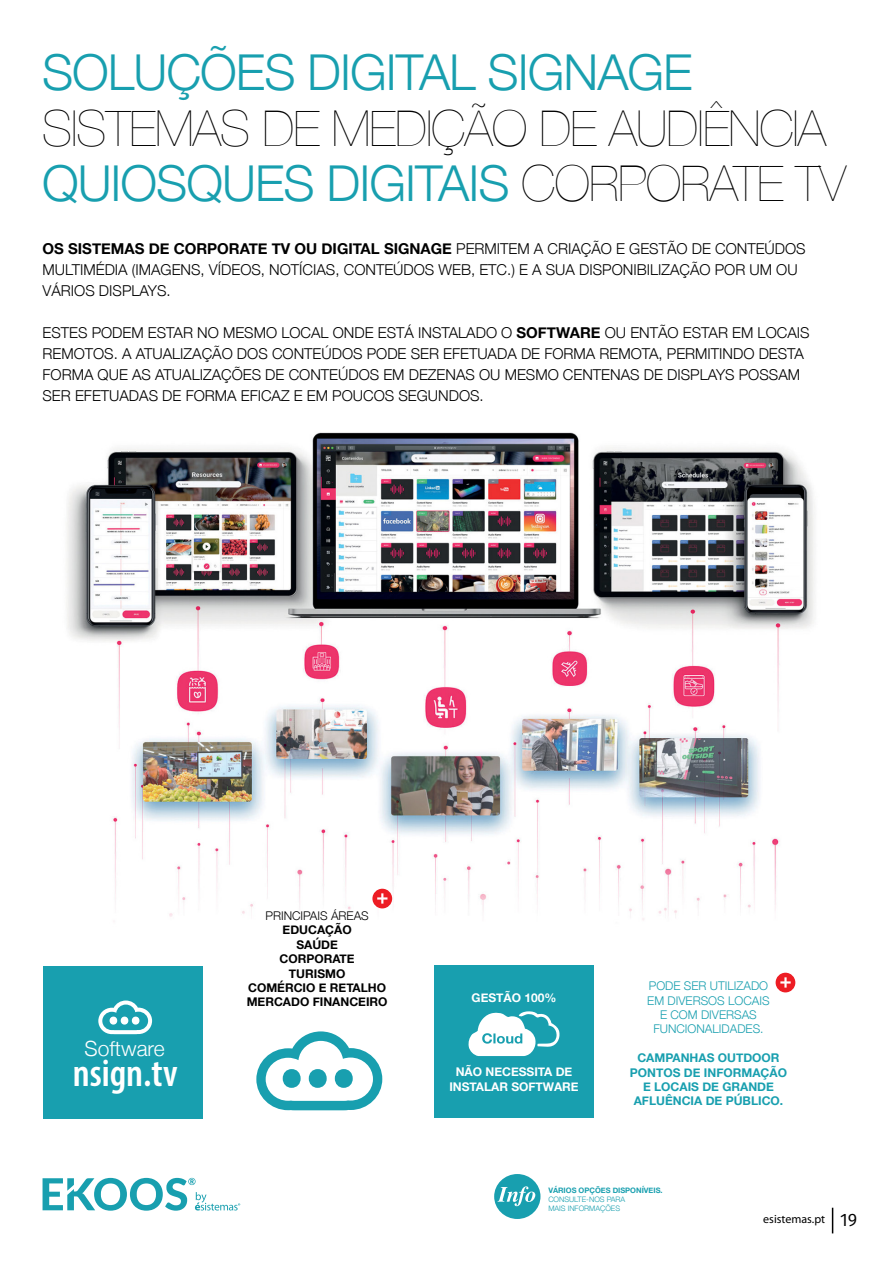
<style>
.page{position:relative;width:893px;height:1263px;background:#fff}
.page>*{position:absolute;margin:0;border:0;box-sizing:border-box;transform-origin:0 0}
.t1{font:200 49.5px/55.5px "Helvetica Neue";letter-spacing:-.02em;color:#000}
.t2{font:300 49.5px "Helvetica Neue";letter-spacing:-.02em;color:#189faf}
.t3{font:600 condensed 39px "Myriad Pro";color:#fff}
.t4{font:300 21px "Helvetica Neue";color:#fff}
.t5{font:300 15px/21px "Helvetica Neue";color:#000}
.t6{font:700 12px/14.4px "Helvetica Neue";color:#189faf;text-align:center}
.t7{font:700 12px/14.4px "Helvetica Neue";color:#000;text-align:center}
.t8{font:300 12px/14.4px "Helvetica Neue";color:#189faf;text-align:center}
.t9{font:700 12px/15px "Helvetica Neue";color:#fff;text-align:center}
.t10{font:300 12px "Helvetica Neue";color:#000}
.t11{font:12px "Myriad Pro";color:#000}
.t12{font:300 7.5px/9px "Helvetica Neue";color:#189faf}
.t13{font:700 7.5px "Helvetica Neue";color:#189faf}
.s1{font-weight:300;color:#189faf}
.s2{font-weight:700}
.s3{font-family:"Fira Sans";font-size:18px}
</style>
<div class="page">
<svg style="left:832px;top:1208px;width:1px;height:25px"></svg>
<div style="left:43px;top:966px;width:160px;height:152px;background:#189faf"></div>
<div style="left:434px;top:966px;width:160px;height:152px;background:#189faf"></div>
<div style="left:776px;top:973px;width:19px;height:19px;background:#ed1d24;border-radius:50%"></div>
<svg style="left:780px;top:977px;width:11px;height:10px"></svg>
<svg style="left:494px;top:1174px;width:46px;height:45px"></svg>
<svg style="left:43px;top:1178px;width:197px;height:33px"></svg>
<svg style="left:468px;top:1011px;width:92px;height:45px"></svg>
<svg style="left:98px;top:1000px;width:54px;height:34px"></svg>
<div style="left:110px;top:1016px;width:7px;height:8px;background:#fff;border-radius:50%"></div>
<div style="left:121px;top:1016px;width:7px;height:8px;background:#fff;border-radius:50%"></div>
<div style="left:132px;top:1016px;width:7px;height:8px;background:#fff;border-radius:50%"></div>
<svg style="left:256px;top:1031px;width:126px;height:79px"></svg>
<div style="left:283px;top:1069px;width:18px;height:19px;background:#189faf;border-radius:50%"></div>
<div style="left:309px;top:1069px;width:18px;height:19px;background:#189faf;border-radius:50%"></div>
<div style="left:335px;top:1069px;width:18px;height:19px;background:#189faf;border-radius:50%"></div>
<img style="left:66px;top:432px;width:749px;height:488px">
<div style="left:372px;top:889px;width:20px;height:19px;background:#ed1d24;border-radius:50%"></div>
<svg style="left:377px;top:893px;width:10px;height:11px"></svg>
<h1 class="t2" style="left:42px;top:33px;width:652px">SOLUÇÕES DIGITAL SIGNAGE</h1>
<h1 class="t1" style="left:42px;top:99px;width:805px">SISTEMAS DE MEDIÇÃO DE AUDIÊNCIA<br><span class="s1">QUIOSQUES DIGITAIS</span> CORPORATE TV</h1>
<p class="t5" style="left:43px;top:237px;width:765px"><span class="s2">OS SISTEMAS DE CORPORATE TV OU DIGITAL SIGNAGE</span> PERMITEM A CRIAÇÃO E GESTÃO DE CONTEÚDOS<br>MULTIMÉDIA (IMAGENS, VÍDEOS, NOTÍCIAS, CONTEÚDOS WEB, ETC.) E A SUA DISPONIBILIZAÇÃO POR UM OU<br>VÁRIOS DISPLAYS.</p>
<p class="t5" style="left:43px;top:321px;width:768px">ESTES PODEM ESTAR NO MESMO LOCAL ONDE ESTÁ INSTALADO O <span class="s2">SOFTWARE</span> OU ENTÃO ESTAR EM LOCAIS REMOTOS. A ATUALIZAÇÃO DOS CONTEÚDOS PODE SER EFETUADA DE FORMA REMOTA, PERMITINDO DESTA FORMA QUE AS ATUALIZAÇÕES DE CONTEÚDOS EM DEZENAS OU MESMO CENTENAS DE DISPLAYS POSSAM SER EFETUADAS DE FORMA EFICAZ E EM POUCOS SEGUNDOS.</p>
<h3 class="t4" style="left:85px;top:1032px;width:82px">Software</h3>
<h2 class="t3" style="left:73px;top:1049px;width:106px">nsign.tv</h2>
<p class="t10" style="left:265px;top:906px;width:105px">PRINCIPAIS ÁREAS</p>
<p class="t7" style="left:247px;top:923px;width:142px">EDUCAÇÃO<br>SAÚDE<br>CORPORATE<br>TURISMO<br>COMÉRCIO E RETALHO<br>MERCADO FINANCEIRO</p>
<p class="t9" style="left:472px;top:991px;width:86px">GESTÃO 100%</p>
<p class="t9" style="left:449px;top:1064px;width:131px">NÃO NECESSITA DE<br>INSTALAR SOFTWARE</p>
<p class="t8" style="left:647px;top:978px;width:124px">PODE SER UTILIZADO<br>EM DIVERSOS LOCAIS<br>E COM DIVERSAS<br>FUNCIONALIDADES.</p>
<p class="t6" style="left:630px;top:1051px;width:159px">CAMPANHAS OUTDOOR<br>PONTOS DE INFORMAÇÃO<br>E LOCAIS DE GRANDE<br>AFLUÊNCIA DE PÚBLICO.</p>
<p class="t13" style="left:548px;top:1184px;width:116px">VÁRIOS OPÇÕES DISPONÍVEIS.</p>
<p class="t12" style="left:548px;top:1194px;width:78px">CONSULTE-NOS PARA<br>MAIS INFORMAÇÕES</p>
<p class="t11" style="left:763px;top:1213px;width:95px">esistemas.pt <span class="s3">19</span></p>
</div>
